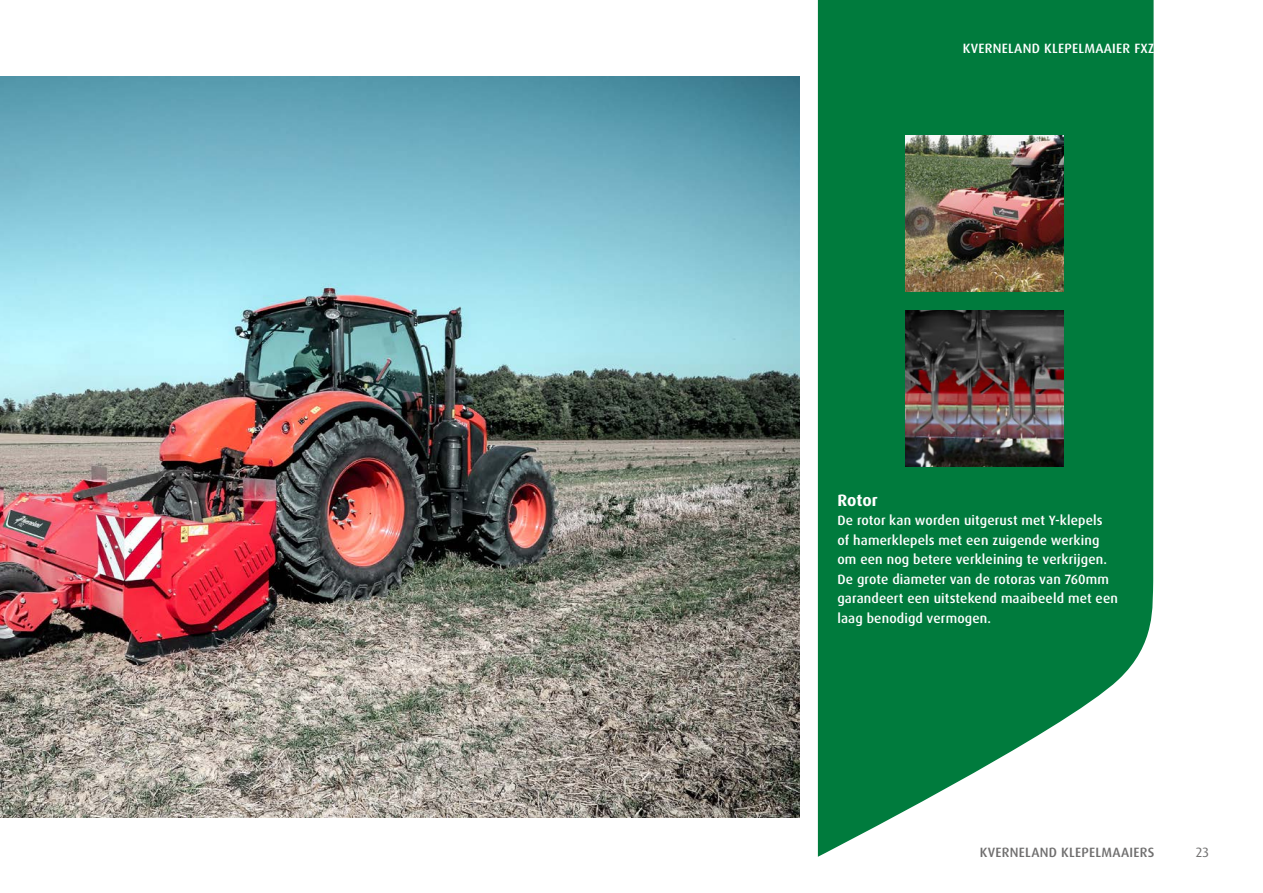
<style>
.page{position:relative;width:1263px;height:893px;background:#fff}
.page>*{position:absolute;margin:0;border:0;box-sizing:border-box;transform-origin:0 0}
.t1{font:700 16.5px "Dax Pro";color:#fff}
.t2{font:500 13.5px/19.5px "Dax Pro";letter-spacing:.01em;color:#fff}
.t3{font:500 13.5px "Dax Pro";letter-spacing:.02em;color:#706f6f}
.t4{font:13.5px "Dax Pro";color:#706f6f}
</style>
<div class="page">
<img style="left:0;top:77px;width:799px;height:741px">
<svg style="left:818px;top:0;width:336px;height:857px;background:#238d57"></svg>
<img style="left:905px;top:135px;width:158px;height:156px">
<img style="left:905px;top:311px;width:158px;height:156px">
<p class="t2" style="left:963px;top:39px;width:193px">KVERNELAND KLEPELMAAIER FXZ</p>
<p class="t1" style="left:837px;top:489px;width:42px">Rotor</p>
<p class="t2" style="left:837px;top:511px;width:282px">De rotor kan worden uitgerust met Y-klepels of hamerklepels met een zuigende werking om een nog betere verkleining te verkrijgen.<br>De grote diameter van de rotoras van 760mm garandeert een uitstekend maaibeeld met een laag benodigd vermogen.</p>
<p class="t3" style="left:980px;top:843px;width:176px">KVERNELAND KLEPELMAAIERS</p>
<p class="t4" style="left:1196px;top:843px;width:15px">23</p>
</div>
